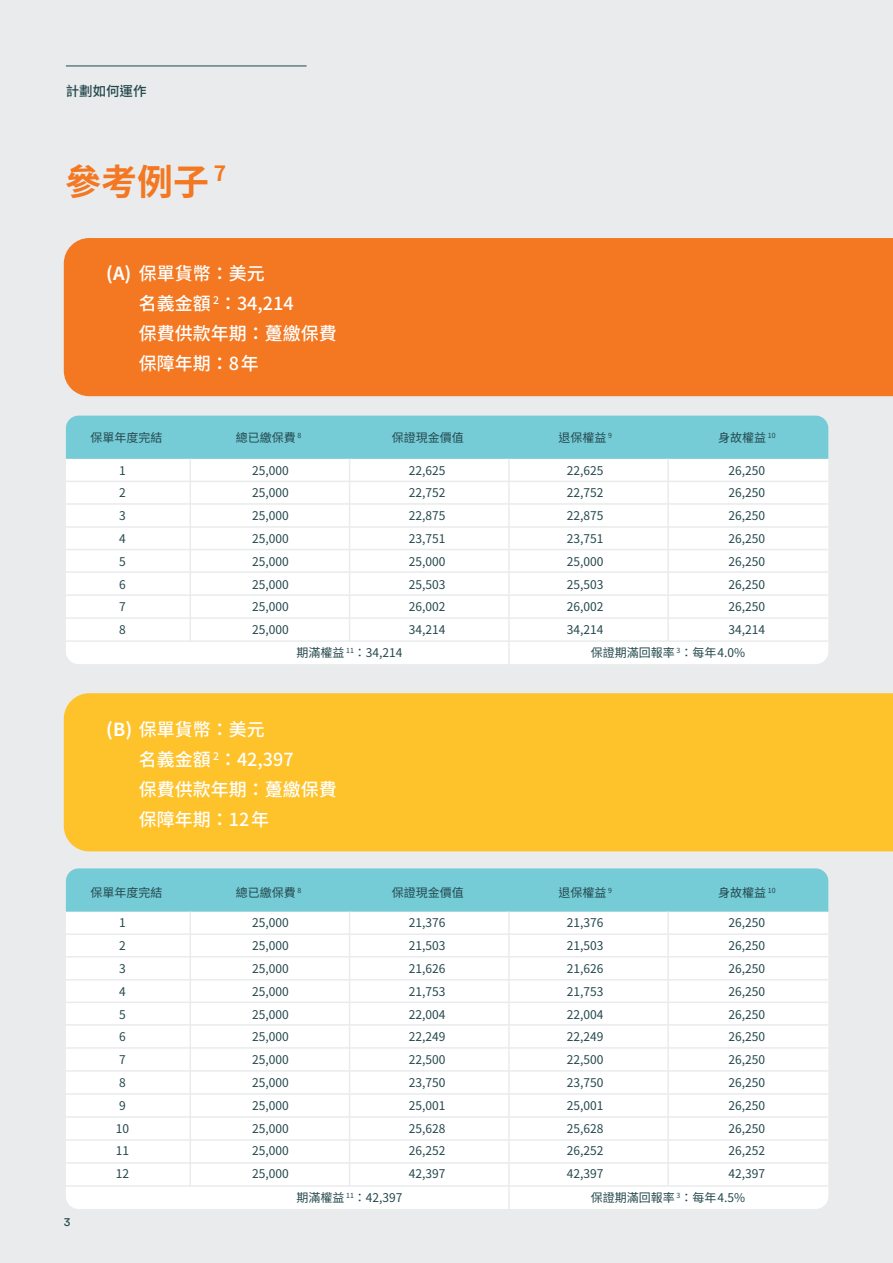
<style>
.page{position:relative;width:893px;height:1263px;background:#e9ebec}
.page>*{position:absolute;margin:0;border:0;box-sizing:border-box;transform-origin:0 0}
.t1{font:700 36px "Noto Sans TC";color:#f47721}
.t2{font:500 18px/30px "Noto Sans TC";color:#fff}
.t3{font:500 13.5px "Noto Sans TC";letter-spacing:-.005em;color:#24484d}
.t4{font:12px "Noto Sans TC";color:#24484d}
.t5{font:12px "FWD Circular";color:#24484d}
.s1{font-weight:700}
</style>
<div class="page">
<div style="left:66px;top:912px;width:762px;height:297px;background:#fff"></div>
<div style="left:66px;top:868px;width:762px;height:44px;background:#75cbd6"></div>
<hr style="left:66px;top:933px;width:762px;height:2px;background:#e9ebec">
<hr style="left:66px;top:956px;width:762px;height:1px;background:#e9ebec">
<hr style="left:66px;top:979px;width:762px;height:1px;background:#e9ebec">
<hr style="left:66px;top:1001px;width:762px;height:2px;background:#e9ebec">
<hr style="left:66px;top:1024px;width:762px;height:2px;background:#e9ebec">
<hr style="left:66px;top:1047px;width:762px;height:2px;background:#e9ebec">
<hr style="left:66px;top:1070px;width:762px;height:2px;background:#e9ebec">
<hr style="left:66px;top:1093px;width:762px;height:2px;background:#e9ebec">
<hr style="left:190px;top:912px;width:1px;height:274px;background:#e9ebec">
<hr style="left:349px;top:912px;width:1px;height:274px;background:#e9ebec">
<hr style="left:508px;top:912px;width:2px;height:297px;background:#e9ebec">
<hr style="left:667px;top:912px;width:2px;height:274px;background:#e9ebec">
<hr style="left:66px;top:1116px;width:762px;height:2px;background:#e9ebec">
<hr style="left:66px;top:1139px;width:762px;height:2px;background:#e9ebec">
<hr style="left:66px;top:1162px;width:762px;height:2px;background:#e9ebec">
<hr style="left:66px;top:1185px;width:762px;height:2px;background:#e9ebec">
<hr style="left:66px;top:66px;width:241px;height:1px;background:#24484d">
<div style="left:64px;top:238px;width:829px;height:158px;background:#f47721"></div>
<div style="left:66px;top:459px;width:762px;height:205px;background:#fff"></div>
<div style="left:66px;top:416px;width:762px;height:43px;background:#75cbd6"></div>
<hr style="left:66px;top:481px;width:762px;height:1px;background:#e9ebec">
<hr style="left:66px;top:503px;width:762px;height:2px;background:#e9ebec">
<hr style="left:66px;top:526px;width:762px;height:2px;background:#e9ebec">
<hr style="left:66px;top:549px;width:762px;height:1px;background:#e9ebec">
<hr style="left:66px;top:571px;width:762px;height:2px;background:#e9ebec">
<hr style="left:66px;top:594px;width:762px;height:2px;background:#e9ebec">
<hr style="left:66px;top:617px;width:762px;height:2px;background:#e9ebec">
<hr style="left:66px;top:640px;width:762px;height:2px;background:#e9ebec">
<hr style="left:190px;top:459px;width:1px;height:182px;background:#e9ebec">
<hr style="left:349px;top:459px;width:1px;height:182px;background:#e9ebec">
<hr style="left:508px;top:459px;width:2px;height:205px;background:#e9ebec">
<hr style="left:667px;top:459px;width:2px;height:182px;background:#e9ebec">
<div style="left:64px;top:693px;width:829px;height:158px;background:#fec22a"></div>
<p class="t3" style="left:66px;top:83px;width:82px">計劃如何運作</p>
<h1 class="t1" style="left:65px;top:161px;width:163px">參考例子 <sup>7</sup></h1>
<h2 class="t2" style="left:139px;top:259px;width:200px;text-indent:-33px"><span class="s1">(A)</span> 保單貨幣：美元<br>名義金額 <sup>2</sup>：34,214<br>保費供款年期：躉繳保費保障年期：8年</h2>
<p class="t4" style="left:90px;top:431px;width:73px">保單年度完結</p>
<p class="t4" style="left:236px;top:431px;width:67px">總已繳保費 <sup>8</sup></p>
<p class="t4" style="left:392px;top:431px;width:73px">保證現金價值</p>
<p class="t4" style="left:558px;top:431px;width:55px">退保權益 <sup>9</sup></p>
<p class="t4" style="left:718px;top:431px;width:59px">身故權益 <sup>10</sup></p>
<p class="t4" style="left:119px;top:463px;width:8px">1</p>
<p class="t4" style="left:252px;top:463px;width:38px">25,000</p>
<p class="t4" style="left:409px;top:463px;width:38px">22,625</p>
<p class="t4" style="left:567px;top:463px;width:38px">22,625</p>
<p class="t4" style="left:729px;top:463px;width:38px">26,250</p>
<p class="t4" style="left:119px;top:486px;width:8px">2</p>
<p class="t4" style="left:252px;top:486px;width:38px">25,000</p>
<p class="t4" style="left:409px;top:486px;width:38px">22,752</p>
<p class="t4" style="left:567px;top:486px;width:38px">22,752</p>
<p class="t4" style="left:729px;top:486px;width:38px">26,250</p>
<p class="t4" style="left:119px;top:509px;width:8px">3</p>
<p class="t4" style="left:252px;top:509px;width:38px">25,000</p>
<p class="t4" style="left:409px;top:509px;width:38px">22,875</p>
<p class="t4" style="left:567px;top:509px;width:38px">22,875</p>
<p class="t4" style="left:729px;top:509px;width:38px">26,250</p>
<p class="t4" style="left:119px;top:532px;width:8px">4</p>
<p class="t4" style="left:252px;top:532px;width:38px">25,000</p>
<p class="t4" style="left:409px;top:532px;width:38px">23,751</p>
<p class="t4" style="left:567px;top:532px;width:38px">23,751</p>
<p class="t4" style="left:729px;top:532px;width:38px">26,250</p>
<p class="t4" style="left:119px;top:554px;width:8px">5</p>
<p class="t4" style="left:252px;top:554px;width:38px">25,000</p>
<p class="t4" style="left:409px;top:554px;width:38px">25,000</p>
<p class="t4" style="left:567px;top:554px;width:38px">25,000</p>
<p class="t4" style="left:729px;top:554px;width:38px">26,250</p>
<p class="t4" style="left:119px;top:577px;width:8px">6</p>
<p class="t4" style="left:252px;top:577px;width:38px">25,000</p>
<p class="t4" style="left:409px;top:577px;width:38px">25,503</p>
<p class="t4" style="left:567px;top:577px;width:38px">25,503</p>
<p class="t4" style="left:729px;top:577px;width:38px">26,250</p>
<p class="t4" style="left:119px;top:600px;width:8px">7</p>
<p class="t4" style="left:252px;top:600px;width:38px">25,000</p>
<p class="t4" style="left:409px;top:600px;width:38px">26,002</p>
<p class="t4" style="left:567px;top:600px;width:38px">26,002</p>
<p class="t4" style="left:729px;top:600px;width:38px">26,250</p>
<p class="t4" style="left:119px;top:623px;width:8px">8</p>
<p class="t4" style="left:252px;top:623px;width:38px">25,000</p>
<p class="t4" style="left:409px;top:623px;width:38px">34,214</p>
<p class="t4" style="left:567px;top:623px;width:38px">34,214</p>
<p class="t4" style="left:729px;top:623px;width:38px">34,214</p>
<p class="t4" style="left:297px;top:646px;width:107px">期滿權益 <sup>11</sup>：34,214</p>
<p class="t4" style="left:591px;top:646px;width:156px">保證期滿回報率 <sup>3</sup>：每年4.0%</p>
<h2 class="t2" style="left:139px;top:714px;width:200px;text-indent:-33px"><span class="s1">(B)</span> 保單貨幣：美元<br>名義金額 <sup>2</sup>：42,397<br>保費供款年期：躉繳保費保障年期：12年</h2>
<p class="t4" style="left:90px;top:886px;width:73px">保單年度完結</p>
<p class="t4" style="left:236px;top:886px;width:67px">總已繳保費 <sup>8</sup></p>
<p class="t4" style="left:392px;top:886px;width:73px">保證現金價值</p>
<p class="t4" style="left:558px;top:886px;width:55px">退保權益 <sup>9</sup></p>
<p class="t4" style="left:718px;top:886px;width:59px">身故權益 <sup>10</sup></p>
<p class="t4" style="left:119px;top:916px;width:8px">1</p>
<p class="t4" style="left:252px;top:916px;width:38px">25,000</p>
<p class="t4" style="left:409px;top:916px;width:38px">21,376</p>
<p class="t4" style="left:567px;top:916px;width:38px">21,376</p>
<p class="t4" style="left:729px;top:916px;width:38px">26,250</p>
<p class="t4" style="left:119px;top:939px;width:8px">2</p>
<p class="t4" style="left:252px;top:939px;width:38px">25,000</p>
<p class="t4" style="left:409px;top:939px;width:38px">21,503</p>
<p class="t4" style="left:567px;top:939px;width:38px">21,503</p>
<p class="t4" style="left:729px;top:939px;width:38px">26,250</p>
<p class="t4" style="left:119px;top:962px;width:8px">3</p>
<p class="t4" style="left:252px;top:962px;width:38px">25,000</p>
<p class="t4" style="left:409px;top:962px;width:38px">21,626</p>
<p class="t4" style="left:567px;top:962px;width:38px">21,626</p>
<p class="t4" style="left:729px;top:962px;width:38px">26,250</p>
<p class="t4" style="left:119px;top:984px;width:8px">4</p>
<p class="t4" style="left:252px;top:984px;width:38px">25,000</p>
<p class="t4" style="left:409px;top:984px;width:38px">21,753</p>
<p class="t4" style="left:567px;top:984px;width:38px">21,753</p>
<p class="t4" style="left:729px;top:984px;width:38px">26,250</p>
<p class="t4" style="left:119px;top:1007px;width:8px">5</p>
<p class="t4" style="left:252px;top:1007px;width:38px">25,000</p>
<p class="t4" style="left:409px;top:1007px;width:38px">22,004</p>
<p class="t4" style="left:567px;top:1007px;width:38px">22,004</p>
<p class="t4" style="left:729px;top:1007px;width:38px">26,250</p>
<p class="t4" style="left:119px;top:1030px;width:8px">6</p>
<p class="t4" style="left:252px;top:1030px;width:38px">25,000</p>
<p class="t4" style="left:409px;top:1030px;width:38px">22,249</p>
<p class="t4" style="left:567px;top:1030px;width:38px">22,249</p>
<p class="t4" style="left:729px;top:1030px;width:38px">26,250</p>
<p class="t4" style="left:119px;top:1053px;width:8px">7</p>
<p class="t4" style="left:252px;top:1053px;width:38px">25,000</p>
<p class="t4" style="left:409px;top:1053px;width:38px">22,500</p>
<p class="t4" style="left:567px;top:1053px;width:38px">22,500</p>
<p class="t4" style="left:729px;top:1053px;width:38px">26,250</p>
<p class="t4" style="left:119px;top:1076px;width:8px">8</p>
<p class="t4" style="left:252px;top:1076px;width:38px">25,000</p>
<p class="t4" style="left:409px;top:1076px;width:38px">23,750</p>
<p class="t4" style="left:567px;top:1076px;width:38px">23,750</p>
<p class="t4" style="left:729px;top:1076px;width:38px">26,250</p>
<p class="t4" style="left:119px;top:1098px;width:8px">9</p>
<p class="t4" style="left:252px;top:1098px;width:38px">25,000</p>
<p class="t4" style="left:409px;top:1098px;width:38px">25,001</p>
<p class="t4" style="left:567px;top:1098px;width:38px">25,001</p>
<p class="t4" style="left:729px;top:1098px;width:38px">26,250</p>
<p class="t4" style="left:116px;top:1121px;width:15px">10</p>
<p class="t4" style="left:252px;top:1121px;width:38px">25,000</p>
<p class="t4" style="left:409px;top:1121px;width:38px">25,628</p>
<p class="t4" style="left:567px;top:1121px;width:38px">25,628</p>
<p class="t4" style="left:729px;top:1121px;width:38px">26,250</p>
<p class="t4" style="left:116px;top:1144px;width:15px">11</p>
<p class="t4" style="left:252px;top:1144px;width:38px">25,000</p>
<p class="t4" style="left:409px;top:1144px;width:38px">26,252</p>
<p class="t4" style="left:567px;top:1144px;width:38px">26,252</p>
<p class="t4" style="left:729px;top:1144px;width:38px">26,252</p>
<p class="t4" style="left:116px;top:1167px;width:15px">12</p>
<p class="t4" style="left:252px;top:1167px;width:38px">25,000</p>
<p class="t4" style="left:409px;top:1167px;width:38px">42,397</p>
<p class="t4" style="left:567px;top:1167px;width:38px">42,397</p>
<p class="t4" style="left:729px;top:1167px;width:38px">42,397</p>
<p class="t5" style="left:64px;top:1214px;width:8px">3</p>
<p class="t4" style="left:297px;top:1191px;width:107px">期滿權益 <sup>11</sup>：42,397</p>
<p class="t4" style="left:591px;top:1191px;width:156px">保證期滿回報率 <sup>3</sup>：每年4.5%</p>
</div>
